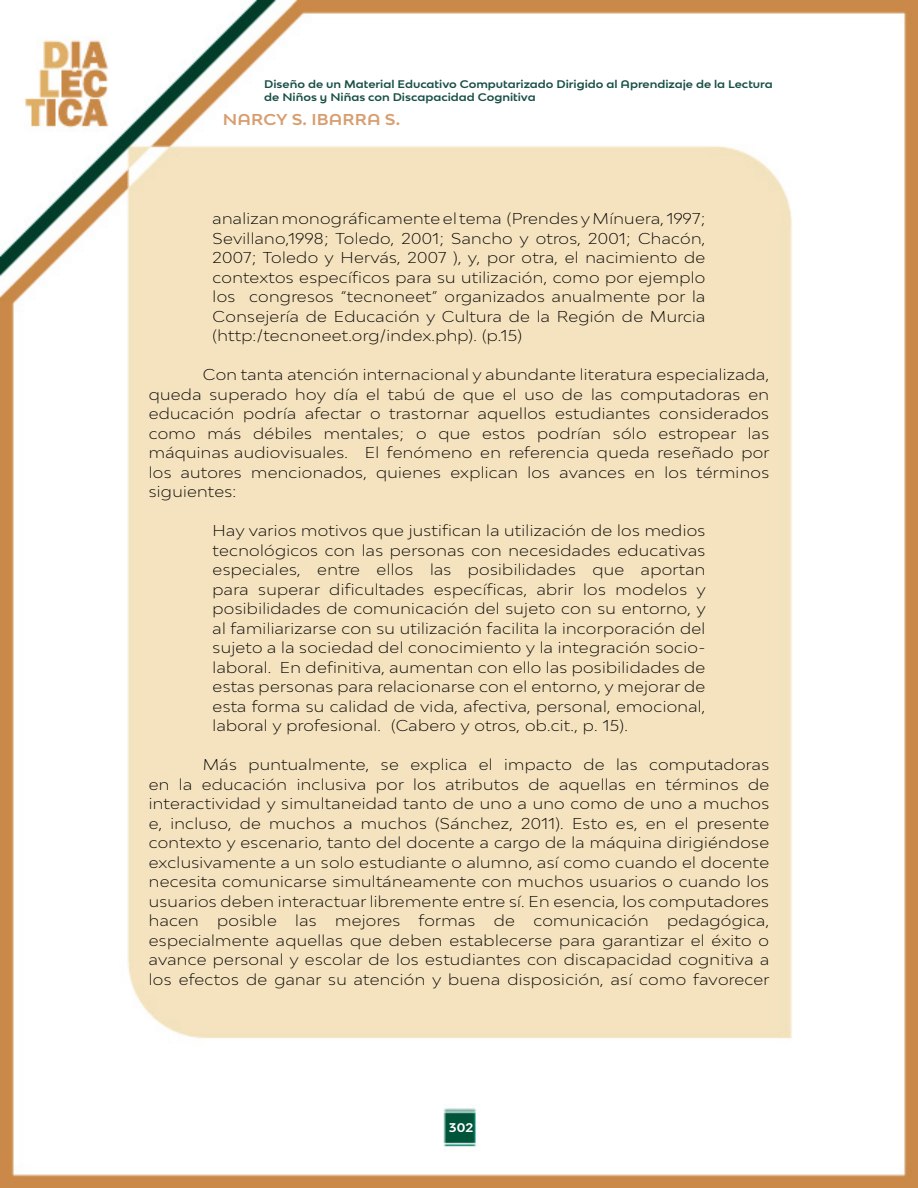
<style>
.page{position:relative;width:918px;height:1188px;background:#fff}
.page>*{position:absolute;margin:0;border:0;box-sizing:border-box;transform-origin:0 0}
.t1{font:300 expanded 15px/19.5px "Bw Modelica";letter-spacing:.02em;color:#000;text-align:justify}
.t2{font:700 expanded 15px "Bw Modelica SS01";letter-spacing:.01em;color:#d89e70}
.t3{font:700 expanded 12px "Bw Modelica SS01";color:#fff}
.t4{font:700 expanded 10.5px/12.6px "Bw Modelica SS01";color:#184f46}
</style>
<div class="page">
<img style="left:0;top:0;width:918px;height:1188px">
<p class="t4" style="left:264px;top:78px;width:510px">Diseño de un Material Educativo Computarizado Dirigido al Aprendizaje de la Lectura de Niños y Niñas con Discapacidad Cognitiva</p>
<p class="t2" style="left:223px;top:110px;width:179px">NARCY S. IBARRA S.</p>
<p class="t1" style="left:213px;top:209px;width:494px">analizan monográficamente el tema (Prendes y Mínuera, 1997; Sevillano,1998; Toledo, 2001; Sancho y otros, 2001; Chacón, 2007; Toledo y Hervás, 2007 ), y, por otra, el nacimiento de contextos específicos para su utilización, como por ejemplo los congresos “tecnoneet” organizados anualmente por la Consejería de Educación y Cultura de la Región de Murcia (http:/tecnoneet.org/index.php). (p.15)</p>
<p class="t1" style="left:149px;top:365px;width:622px;text-indent:54px">Con tanta atención internacional y abundante literatura especializada, queda superado hoy día el tabú de que el uso de las computadoras en educación podría afectar o trastornar aquellos estudiantes considerados como más débiles mentales; o que estos podrían sólo estropear las máquinas audiovisuales. El fenómeno en referencia queda reseñado por los autores mencionados, quienes explican los avances en los términos siguientes:</p>
<p class="t1" style="left:213px;top:521px;width:495px">Hay varios motivos que justifican la utilización de los medios tecnológicos con las personas con necesidades educativas especiales, entre ellos las posibilidades que aportan para superar dificultades específicas, abrir los modelos y posibilidades de comunicación del sujeto con su entorno, y al familiarizarse con su utilización facilita la incorporación del sujeto a la sociedad del conocimiento y la integración socio&shy;laboral. En definitiva, aumentan con ello las posibilidades de estas personas para relacionarse con el entorno, y mejorar de esta forma su calidad de vida, afectiva, personal, emocional, laboral y profesional. (Cabero y otros, ob.cit., p. 15).</p>
<p class="t1" style="left:149px;top:755px;width:622px;text-indent:54px">Más puntualmente, se explica el impacto de las computadoras en la educación inclusiva por los atributos de aquellas en términos de interactividad y simultaneidad tanto de uno a uno como de uno a muchos e, incluso, de muchos a muchos (Sánchez, 2011). Esto es, en el presente contexto y escenario, tanto del docente a cargo de la máquina dirigiéndose exclusivamente a un solo estudiante o alumno, así como cuando el docente necesita comunicarse simultáneamente con muchos usuarios o cuando los usuarios deben interactuar libremente entre sí. En esencia, los computadores hacen posible las mejores formas de comunicación pedagógica, especialmente aquellas que deben establecerse para garantizar el éxito o avance personal y escolar de los estudiantes con discapacidad cognitiva a los efectos de ganar su atención y buena disposición, así como favorecer</p>
<p class="t3" style="left:449px;top:1119px;width:26px">302</p>
</div>
